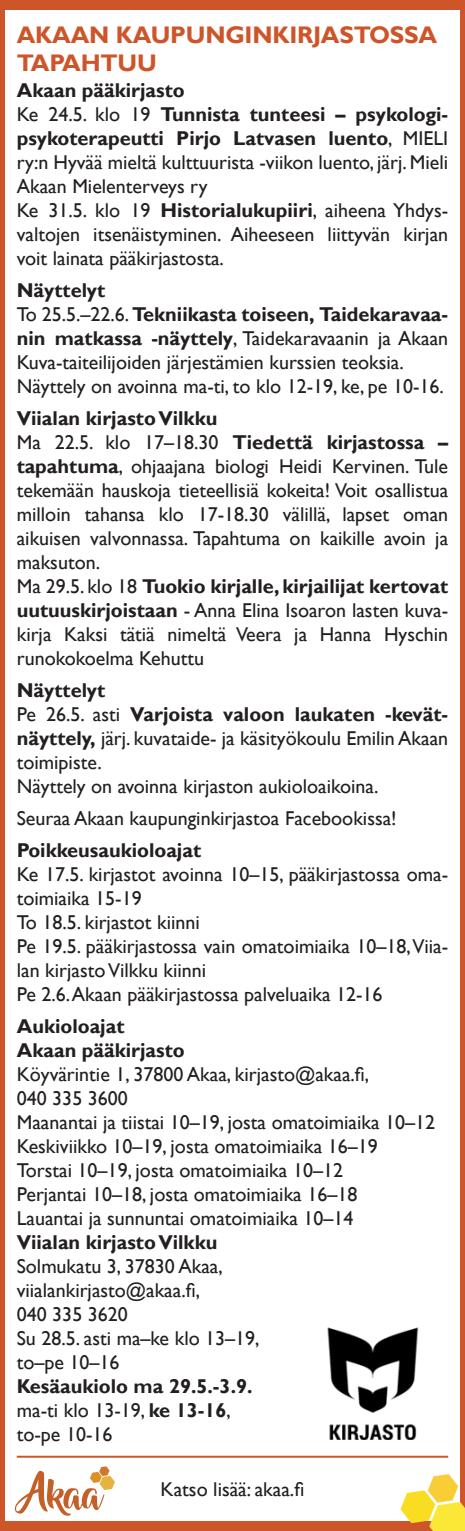
<style>
.page{position:relative;width:465px;height:1531px;background:#fff}
.page>*{position:absolute;margin:0;border:0;box-sizing:border-box;transform-origin:0 0}
.t1{font:700 24px/28px "Gill Sans";letter-spacing:-.01em;color:#ce552a}
.t2{font:20px/24px "Gill Sans";color:#231f20}
.t3{font:700 20px/24px "Gill Sans";color:#231f20}
.s1{font-weight:700}
.s2{font-weight:400}
</style>
<div class="page">
<svg style="left:15px;top:1466px;width:100px;height:49px"></svg>
<div style="left:0;top:0;width:465px;height:10px;background:#ce552a"></div>
<div style="left:0;top:1521px;width:465px;height:10px;background:#ce552a"></div>
<hr style="left:17px;top:1455px;width:431px;height:2px;background:#ce552a">
<hr style="left:0;top:0;width:4px;height:1531px;background:#ce552a">
<hr style="left:461px;top:0;width:4px;height:1525px;background:#ce552a">
<svg style="left:400px;top:1474px;width:65px;height:57px"></svg>
<img style="left:327px;top:1327px;width:92px;height:112px">
<p class="t1" style="left:17px;top:21px;width:422px">AKAAN KAUPUNGINKIRJASTOSSA<br>TAPAHTUU</p>
<p class="t2" style="left:17px;top:78px;width:433px"><span class="s1">Akaan pääkirjasto<br></span>Ke 24.5. klo 19 <span class="s1">Tunnista tunteesi – psykologi&shy;psykoterapeutti Pirjo Latvasen luento</span>, MIELI ry:n Hyvää mieltä kulttuurista -viikon luento, järj. Mieli Akaan Mielenterveys ry<br>Ke 31.5. klo 19 <span class="s1">Historialukupiiri</span>, aiheena Yhdys&shy;valtojen itsenäistyminen. Aiheeseen liittyvän kirjan voit lainata pääkirjastosta.</p>
<p class="t2" style="left:17px;top:278px;width:433px"><span class="s1">Näyttelyt<br></span>To 25.5.–22.6. <span class="s1">Tekniikasta toiseen, Taidekaravaa&shy;nin matkassa -näyttely</span>, Taidekaravaanin ja Akaan Kuva-taiteilijoiden järjestämien kurssien teoksia.<br>Näyttely on avoinna ma-ti, to klo 12-19, ke, pe 10-16.</p>
<p class="t2" style="left:17px;top:406px;width:433px"><span class="s1">Viialan kirjasto Vilkku<br></span>Ma 22.5. klo 17–18.30 <span class="s1">Tiedettä kirjastossa – tapahtuma</span>, ohjaajana biologi Heidi Kervinen. Tule tekemään hauskoja tieteellisiä kokeita! Voit osallistua milloin tahansa klo 17-18.30 välillä, lapset oman aikuisen valvonnassa. Tapahtuma on kaikille avoin ja maksuton.<br>Ma 29.5. klo 18 <span class="s1">Tuokio kirjalle, kirjailijat kertovat uutuuskirjoistaan</span> - Anna Elina Isoaron lasten kuva&shy;kirja Kaksi tätiä nimeltä Veera ja Hanna Hyschin runokokoelma Kehuttu</p>
<p class="t2" style="left:17px;top:678px;width:433px"><span class="s1">Näyttelyt<br></span>Pe 26.5. asti <span class="s1">Varjoista valoon laukaten -kevät&shy;näyttely,</span> järj. kuvataide- ja käsityökoulu Emilin Akaan toimipiste.<br>Näyttely on avoinna kirjaston aukioloaikoina.</p>
<p class="t2" style="left:17px;top:806px;width:381px">Seuraa Akaan kaupunginkirjastoa Facebookissa!</p>
<p class="t3" style="left:17px;top:838px;width:186px">Poikkeusaukioloajat</p>
<p class="t2" style="left:17px;top:862px;width:433px">Ke 17.5. kirjastot avoinna 10–15, pääkirjastossa oma&shy;toimiaika 15-19<br>To 18.5. kirjastot kiinni<br>Pe 19.5. pääkirjastossa vain omatoimiaika 10–18, Viia&shy;lan kirjasto Vilkku kiinni<br>Pe 2.6. Akaan pääkirjastossa palveluaika 12-16</p>
<p class="t3" style="left:17px;top:1014px;width:170px">Aukioloajat<br>Akaan pääkirjasto</p>
<p class="t2" style="left:17px;top:1062px;width:420px">Köyvärintie 1, 37800 Akaa, kirjasto@akaa.fi,<br>040 335 3600<br>Maanantai ja tiistai 10–19, josta omatoimiaika 10–12<br>Keskiviikko 10–19, josta omatoimiaika 16–19<br>Torstai 10–19, josta omatoimiaika 10–12<br>Perjantai 10–18, josta omatoimiaika 16–18<br>Lauantai ja sunnuntai omatoimiaika 10–14</p>
<p class="t3" style="left:17px;top:1230px;width:202px">Viialan kirjasto Vilkku</p>
<p class="t2" style="left:17px;top:1254px;width:244px">Solmukatu 3, 37830 Akaa, viialankirjasto@akaa.fi,<br>040 335 3620<br>Su 28.5. asti ma–ke klo 13–19, to–pe 10–16</p>
<p class="t3" style="left:17px;top:1374px;width:237px">Kesäaukiolo ma 29.5.-3.9. <span class="s2">ma-ti klo 13-19,</span> ke 13-16<span class="s2">, to-pe 10-16</span></p>
<p class="t2" style="left:161px;top:1478px;width:145px">Katso lisää: akaa.fi</p>
</div>
